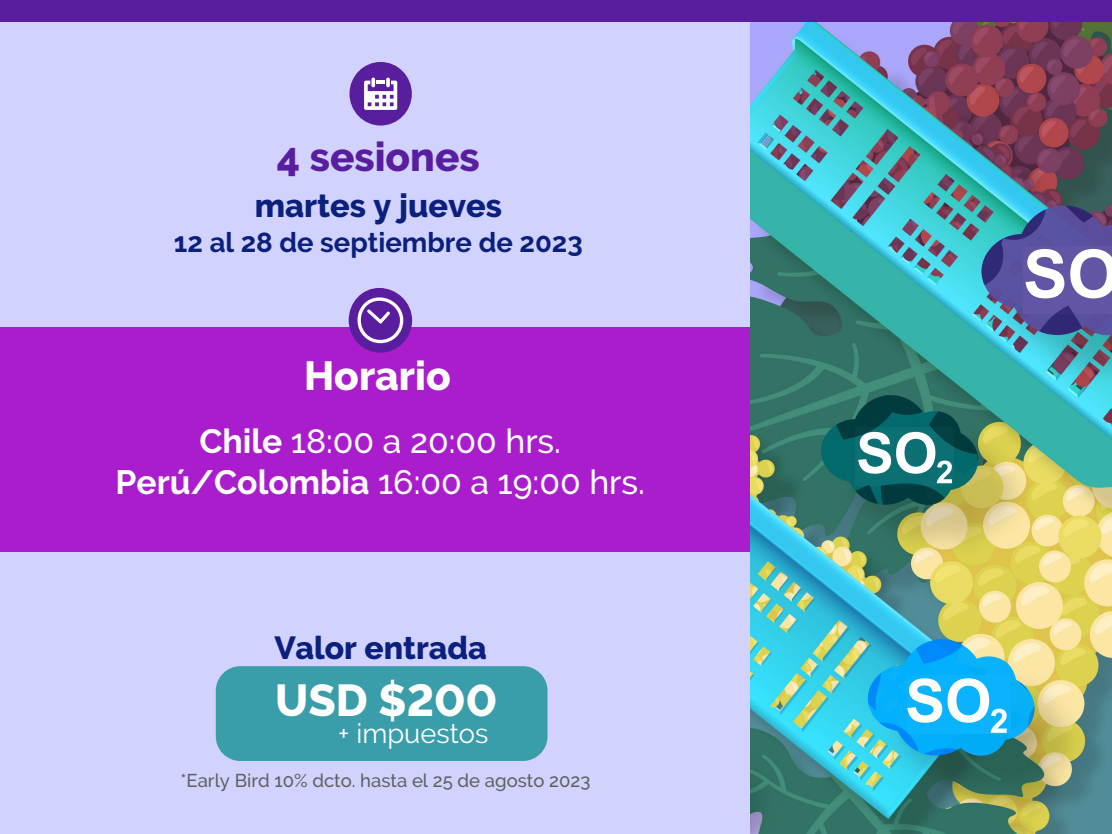
<style>
.page{position:relative;width:1112px;height:834px;background:#d2d2ff}
.page>*{position:absolute;margin:0;border:0;box-sizing:border-box;transform-origin:0 0}
.t1{font:800 44.6px "Raleway";color:#fff}
.t2{font:800 40.5px "Raleway";color:#591e9e}
.t3{font:800 40.5px "Raleway";color:#fff}
.t4{font:500 33.7px/40.5px "Raleway";color:#fff;text-align:center}
.t5{font:800 32.5px "Raleway";color:#0a207c}
.t6{font:800 31.85px "Raleway";color:#0a207c}
.t7{font:700 27.5px "Raleway";color:#0a207c}
.t8{font:27.3px "Raleway";color:#fff}
.t9{font:500 18.5px "Raleway";color:#606060}
.s1{font-weight:700}
</style>
<div class="page">
<div style="left:0;top:327px;width:808px;height:224px;background:#aa1dcc"></div>
<div style="left:216px;top:666px;width:332px;height:95px;background:#399daa;border-radius:25px"></div>
<div style="left:349px;top:288px;width:63px;height:65px;background:#591e9e;border-radius:50%"></div>
<svg style="left:358px;top:297px;width:45px;height:46px"></svg>
<div style="left:350px;top:62px;width:62px;height:64px;background:#591e9e;border-radius:50%"></div>
<svg style="left:364px;top:78px;width:33px;height:32px"></svg>
<img style="left:751px;top:21px;width:361px;height:189px">
<img style="left:751px;top:210px;width:361px;height:624px">
<svg style="left:981px;top:205px;width:131px;height:133px;background:#6677ab"></svg>
<svg style="left:821px;top:394px;width:157px;height:113px;background:#337670"></svg>
<svg style="left:868px;top:639px;width:167px;height:119px;background:#44b9e3"></svg>
<div style="left:0;top:0;width:1112px;height:21px;background:#591e9e"></div>
<p class="t2" style="left:277px;top:134px;width:204px">4 sesiones</p>
<p class="t5" style="left:255px;top:187px;width:249px">martes y jueves</p>
<p class="t7" style="left:174px;top:226px;width:410px">12 al 28 de septiembre de 2023</p>
<p class="t3" style="left:304px;top:353px;width:148px">Horario</p>
<p class="t4" style="left:116px;top:421px;width:531px"><span class="s1">Chile</span> 18:00 a 20:00 hrs.<br><span class="s1">Perú/Colombia</span> 16:00 a 19:00 hrs.</p>
<p class="t6" style="left:275px;top:630px;width:214px">Valor entrada</p>
<h1 class="t1" style="left:275px;top:675px;width:224px">USD $200</h1>
<p class="t8" style="left:338px;top:717px;width:152px">+ impuestos</p>
<p class="t9" style="left:180px;top:769px;width:411px">*Early Bird 10% dcto. hasta el 25 de agosto 2023</p>
</div>
